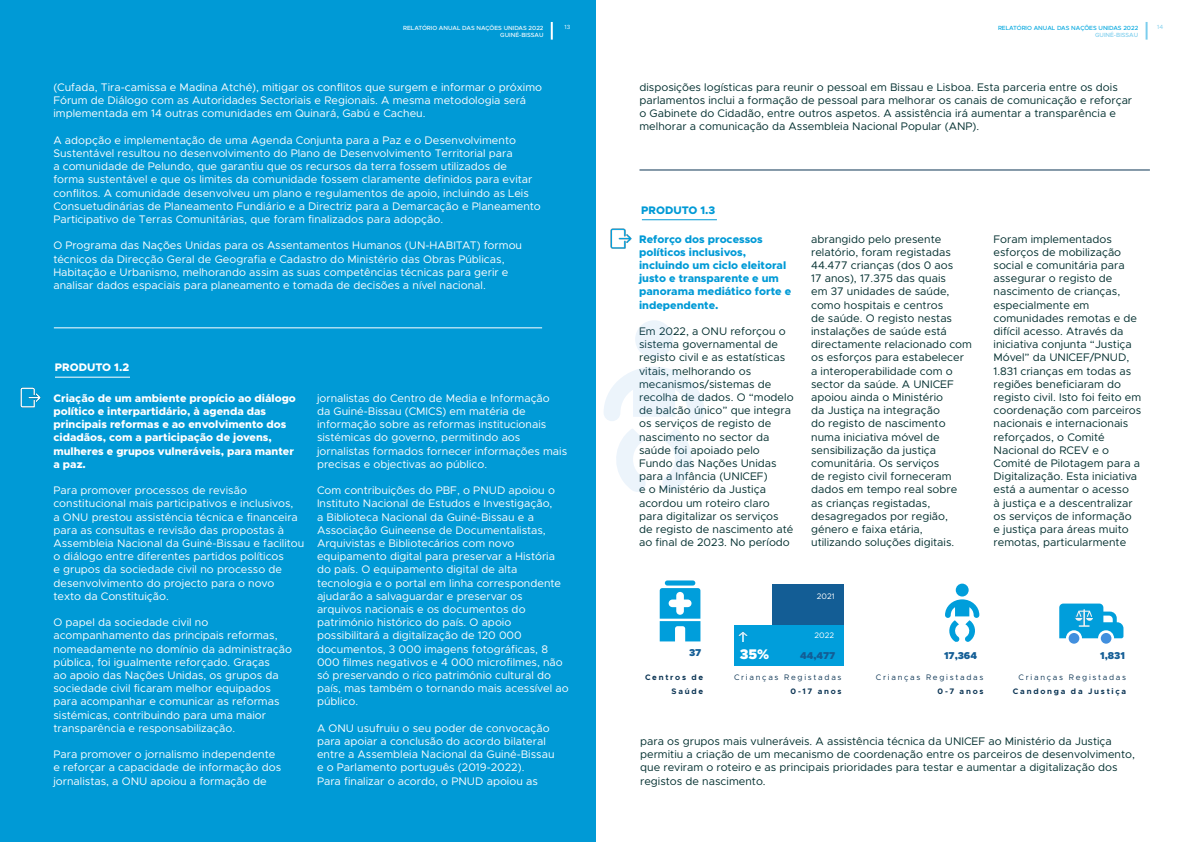
<style>
.page{position:relative;width:1191px;height:842px;background:#fff}
.page>*{position:absolute;margin:0;border:0;box-sizing:border-box;transform-origin:0 0}
.t1{font:900 14px "Metropolis";color:#fff}
.t2{font:11px/13.2px "Metropolis";color:#fff}
.t3{font:11px/13.2px "Metropolis";color:#002e2e}
.t4{font:800 11px/13.2px "Metropolis";color:#fff}
.t5{font:800 11px/13.2px "Metropolis";color:#009ad6}
.t6{font:900 10px "Metropolis";color:#135d95}
.Right{font:8px/14px "Metropolis";letter-spacing:.215em;color:#0d3655;text-align:right}
.Right-2{font:700 8px/14px "Metropolis";letter-spacing:.22em;color:#0d3655;text-align:right}
.t7{font:8px "Metropolis";color:#fff}
.t8{font:500 6px "Metropolis";color:#fff}
.t9{font:500 6px "Metropolis";color:#00a7df}
.t10{font:500 6px "Metropolis";color:#7bcded}
.t11{font:6px "Metropolis";color:#7bcded}
.t12{font:6px "Metropolis";color:#fff}
.s1{font-weight:700}
</style>
<div class="page">
<svg style="left:1145px;top:22px;width:2px;height:18px"></svg>
<img style="left:610px;top:228px;width:22px;height:21px">
<svg style="left:604px;top:367px;width:100px;height:54px"></svg>
<div style="left:635px;top:320px;width:38px;height:38px;background:#ecf4fb;border-radius:50%"></div>
<svg style="left:616px;top:429px;width:30px;height:63px"></svg>
<svg style="left:662px;top:429px;width:30px;height:63px"></svg>
<div style="left:772px;top:584px;width:72px;height:41px;background:#135d95"></div>
<div style="left:734px;top:625px;width:110px;height:41px;background:#009edb"></div>
<svg style="left:739px;top:631px;width:8px;height:11px"></svg>
<div style="left:955px;top:584px;width:13px;height:12px;background:#009edb;border-radius:50%"></div>
<svg style="left:945px;top:599px;width:34px;height:43px"></svg>
<div style="left:665px;top:580px;width:30px;height:5px;background:#009edb;border-radius:3px"></div>
<svg style="left:659px;top:588px;width:41px;height:53px"></svg>
<hr style="left:639px;top:170px;width:510px;height:1px;background:#0d3655">
<div style="left:0;top:0;width:595px;height:842px;background:#009ad6"></div>
<svg style="left:551px;top:22px;width:2px;height:18px"></svg>
<img style="left:20px;top:387px;width:21px;height:21px">
<hr style="left:54px;top:328px;width:488px;height:1px;background:#fff">
<hr style="left:55px;top:377px;width:75px;height:1px;background:#fff">
<hr style="left:642px;top:219px;width:75px;height:1px;background:#009ad6">
<div style="left:1068px;top:633px;width:11px;height:11px;background:#418fde;border-radius:50%"></div>
<div style="left:1100px;top:633px;width:11px;height:11px;background:#418fde;border-radius:50%"></div>
<svg style="left:1059px;top:603px;width:64px;height:35px"></svg>
<p class="t8" style="left:403px;top:24px;width:142px">RELATÓRIO ANUAL DAS NAÇÕES UNIDAS 2022</p>
<p class="t8" style="left:500px;top:31px;width:45px">GUINÉ-BISSAU</p>
<p class="t2" style="left:53px;top:81px;width:490px">(Cufada, Tira-camissa e Madina Atché), mitigar os conflitos que surgem e informar o próximo<br>Fórum de Diálogo com as Autoridades Sectoriais e Regionais. A mesma metodologia será implementada em 14 outras comunidades em Quinará, Gabú e Cacheu.</p>
<p class="t2" style="left:53px;top:133px;width:489px">A adopção e implementação de uma Agenda Conjunta para a Paz e o Desenvolvimento Sustentável resultou no desenvolvimento do Plano de Desenvolvimento Territorial para<br>a comunidade de Pelundo, que garantiu que os recursos da terra fossem utilizados de forma sustentável e que os limites da comunidade fossem claramente definidos para evitar conflitos. A comunidade desenvolveu um plano e regulamentos de apoio, incluindo as Leis Consuetudinárias de Planeamento Fundiário e a Directriz para a Demarcação e Planeamento Participativo de Terras Comunitárias, que foram finalizados para adopção.</p>
<p class="t2" style="left:53px;top:239px;width:470px">O Programa das Nações Unidas para os Assentamentos Humanos (UN-HABITAT) formou técnicos da Direcção Geral de Geografia e Cadastro do Ministério das Obras Públicas, Habitação e Urbanismo, melhorando assim as suas competências técnicas para gerir e analisar dados espaciais para planeamento e tomada de decisões a nível nacional.</p>
<p class="t12" style="left:564px;top:23px;width:7px">13</p>
<p class="t4" style="left:55px;top:361px;width:76px">PRODUTO 1.2</p>
<p class="t4" style="left:53px;top:391px;width:244px">Criação de um ambiente propício ao diálogo político e interpartidário, à agenda das principais reformas e ao envolvimento dos cidadãos, com a participação de jovens, mulheres e grupos vulneráveis, para manter a paz.</p>
<p class="t2" style="left:53px;top:484px;width:252px">Para promover processos de revisão constitucional mais participativos e inclusivos,<br>a ONU prestou assistência técnica e financeira para as consultas e revisão das propostas à Assembleia Nacional da Guiné-Bissau e facilitou o diálogo entre diferentes partidos políticos<br>e grupos da sociedade civil no processo de desenvolvimento do projecto para o novo texto da Constituição.</p>
<p class="t2" style="left:53px;top:616px;width:240px">O papel da sociedade civil no acompanhamento das principais reformas, nomeadamente no domínio da administração pública, foi igualmente reforçado. Graças<br>ao apoio das Nações Unidas, os grupos da sociedade civil ficaram melhor equipados para acompanhar e comunicar as reformas sistémicas, contribuindo para uma maior transparência e responsabilização.</p>
<p class="t2" style="left:53px;top:748px;width:229px">Para promover o jornalismo independente e reforçar a capacidade de informação dos jornalistas, a ONU apoiou a formação de</p>
<p class="t2" style="left:317px;top:391px;width:252px">jornalistas do Centro de Media e Informação<br>da Guiné-Bissau (CMICS) em matéria de informação sobre as reformas institucionais sistémicas do governo, permitindo aos jornalistas formados fornecer informações mais precisas e objectivas ao público.</p>
<p class="t2" style="left:317px;top:484px;width:253px">Com contribuições do PBF, o PNUD apoiou o Instituto Nacional de Estudos e Investigação,<br>a Biblioteca Nacional da Guiné-Bissau e a Associação Guineense de Documentalistas, Arquivistas e Bibliotecários com novo equipamento digital para preservar a História do país. O equipamento digital de alta tecnologia e o portal em linha correspondente ajudarão a salvaguardar e preservar os arquivos nacionais e os documentos do património histórico do país. O apoio possibilitará a digitalização de 120 000 documentos, 3 000 imagens fotográficas, 8<br>000 filmes negativos e 4 000 microfilmes, não só preservando o rico património cultural do país, mas também o tornando mais acessível ao público.</p>
<p class="t2" style="left:317px;top:721px;width:239px">A ONU usufruiu o seu poder de convocação para apoiar a conclusão do acordo bilateral entre a Assembleia Nacional da Guiné-Bissau e o Parlamento português (2019-2022).<br>Para finalizar o acordo, o PNUD apoiou as</p>
<p class="t9" style="left:998px;top:24px;width:142px">RELATÓRIO ANUAL DAS NAÇÕES UNIDAS 2022</p>
<p class="t10" style="left:1095px;top:31px;width:45px">GUINÉ-BISSAU</p>
<p class="t3" style="left:639px;top:80px;width:494px">disposições logísticas para reunir o pessoal em Bissau e Lisboa. Esta parceria entre os dois parlamentos inclui a formação de pessoal para melhorar os canais de comunicação e reforçar o Gabinete do Cidadão, entre outros aspetos. A assistência irá aumentar a transparência e melhorar a comunicação da Assembleia Nacional Popular (ANP).</p>
<p class="t11" style="left:1157px;top:23px;width:7px">14</p>
<p class="t5" style="left:641px;top:204px;width:76px">PRODUTO 1.3</p>
<p class="t5" style="left:639px;top:232px;width:154px">Reforço dos processos políticos inclusivos, incluindo um ciclo eleitoral justo e transparente e um panorama mediático forte e independente.</p>
<p class="t3" style="left:639px;top:325px;width:156px">Em 2022, a ONU reforçou o sistema governamental de registo civil e as estatísticas vitais, melhorando os mecanismos/sistemas de recolha de dados. O “modelo de balcão único” que integra os serviços de registo de nascimento no sector da saúde foi apoiado pelo<br>Fundo das Nações Unidas para a Infância (UNICEF)<br>e o Ministério da Justiça acordou um roteiro claro para digitalizar os serviços de registo de nascimento até ao final de 2023. No período</p>
<p class="t3" style="left:811px;top:232px;width:162px">abrangido pelo presente relatório, foram registadas<br>44.477 crianças (dos 0 aos<br>17 anos), 17.375 das quais<br>em 37 unidades de saúde, como hospitais e centros<br>de saúde. O registo nestas instalações de saúde está directamente relacionado com os esforços para estabelecer a interoperabilidade com o sector da saúde. A UNICEF apoiou ainda o Ministério<br>da Justiça na integração<br>do registo de nascimento numa iniciativa móvel de sensibilização da justiça comunitária. Os serviços<br>de registo civil forneceram dados em tempo real sobre<br>as crianças registadas, desagregados por região, género e faixa etária, utilizando soluções digitais.</p>
<p class="t3" style="left:993px;top:232px;width:149px">Foram implementados esforços de mobilização social e comunitária para assegurar o registo de nascimento de crianças, especialmente em comunidades remotas e de difícil acesso. Através da iniciativa conjunta “Justiça<br>Móvel” da UNICEF/PNUD,<br>1.831 crianças em todas as regiões beneficiaram do registo civil. Isto foi feito em coordenação com parceiros nacionais e internacionais reforçados, o Comité<br>Nacional do RCEV e o<br>Comité de Pilotagem para a<br>Digitalização. Esta iniciativa está a aumentar o acesso<br>à justiça e a descentralizar os serviços de informação<br>e justiça para áreas muito remotas, particularmente</p>
<p class="t6" style="left:689px;top:647px;width:14px">37</p>
<p class="Right-2" style="left:645px;top:670px;width:60px">Centros de<br>Saúde</p>
<p class="t7" style="left:817px;top:591px;width:19px">2021</p>
<p class="t7" style="left:814px;top:630px;width:21px">2022</p>
<p class="Right" style="left:734px;top:670px;width:109px">Crianças Registadas<br><span class="s1">0-17 anos</span></p>
<p class="t1" style="left:739px;top:645px;width:31px">35%</p>
<p class="t6" style="left:800px;top:649px;width:37px">44,477</p>
<p class="t6" style="left:944px;top:649px;width:35px">17,364</p>
<p class="Right" style="left:876px;top:670px;width:109px">Crianças Registadas<br><span class="s1">0-7 anos</span></p>
<p class="t6" style="left:1100px;top:649px;width:26px">1,831</p>
<p class="Right" style="left:1013px;top:670px;width:115px">Crianças Registadas<br><span class="s1">Candonga da Justiça</span></p>
<p class="t3" style="left:640px;top:734px;width:496px">para os grupos mais vulneráveis. A assistência técnica da UNICEF ao Ministério da Justiça permitiu a criação de um mecanismo de coordenação entre os parceiros de desenvolvimento, que reviram o roteiro e as principais prioridades para testar e aumentar a digitalização dos registos de nascimento.</p>
</div>
